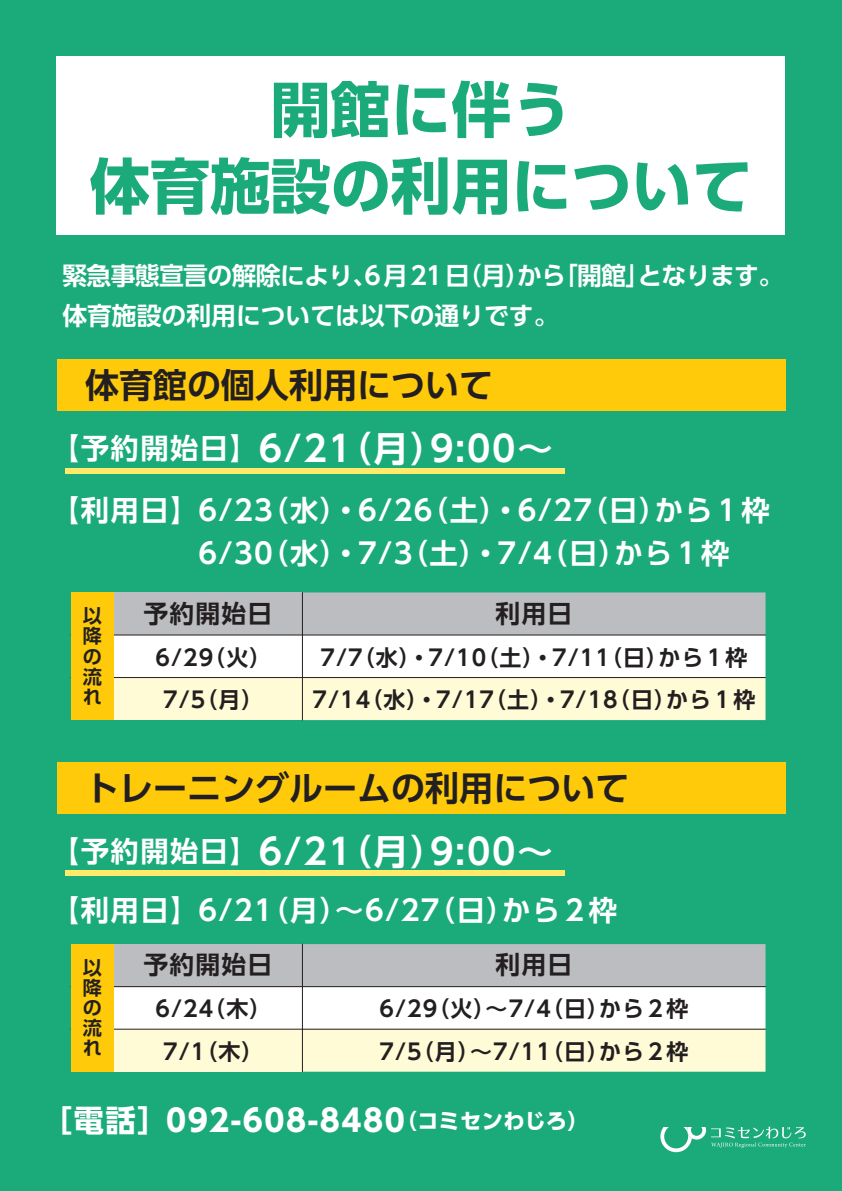
<style>
.page{position:relative;width:842px;height:1191px;background:#1bab7a}
.page>*{position:absolute;margin:0;border:0;box-sizing:border-box;transform-origin:0 0}
.t1{font:60.2px/76.5px "UD Shin Go Pr 6 N Bold 90 pv RKSJ H";color:#1bab7a;text-align:center}
.t2{font:35.4px "UD Shin Go Pr 6 N De Bold 90 pv RKSJ H";letter-spacing:.05em;color:#fff}
.t3{font:34px "UD Shin Go Pr 6 N De Bold 90 pv RKSJ H";color:#231f20}
.t4{font:30.5px "UD Shin Go Pr 6 N Bold 90 pv RKSJ H";letter-spacing:.05em;color:#fff}
.t5{font:28.3px "UD Shin Go Pr 6 N De Bold 90 pv RKSJ H";letter-spacing:.05em;color:#fff}
.t6{font:24.8px/39.7px "UD Shin Go Pr 6 N De Bold 90 pv RKSJ H";color:#fff}
.t7{font:24.8px "UD Shin Go Pr 6 N De Bold 90 pv RKSJ H";letter-spacing:.05em;color:#231f20}
.t8{font:22px "UD Shin Go Pr 6 N De Bold 90 pv RKSJ H";letter-spacing:.05em;color:#231f20}
.t9{font:19.1px/20.1px "UD Shin Go Pr 6 N De Bold 90 pv RKSJ H";color:#231f20;text-align:justify}
.s1{font-size:28.3px}
.s2{font-size:21.3px}
</style>
<div class="page">
<div style="left:57px;top:57px;width:728px;height:178px;background:#fff"></div>
<div style="left:57px;top:360px;width:728px;height:51px;background:#feca0a"></div>
<svg style="left:660px;top:1126px;width:146px;height:26px"></svg>
<div style="left:71px;top:635px;width:231px;height:42px;background:#fff"></div>
<div style="left:71px;top:677px;width:231px;height:43px;background:#fffbd6"></div>
<svg style="left:303px;top:592px;width:462px;height:128px;background:#e7e6db"></svg>
<div style="left:71px;top:592px;width:231px;height:43px;background:#bcbdc0"></div>
<div style="left:57px;top:762px;width:728px;height:51px;background:#feca0a"></div>
<div style="left:71px;top:986px;width:231px;height:43px;background:#fff"></div>
<div style="left:71px;top:1029px;width:231px;height:42px;background:#fffbd6"></div>
<svg style="left:303px;top:944px;width:462px;height:127px;background:#e7e6db"></svg>
<div style="left:71px;top:944px;width:231px;height:42px;background:#bcbdc0"></div>
<div style="left:65px;top:468px;width:499px;height:5px;background:#ffea6b"></div>
<div style="left:65px;top:870px;width:499px;height:6px;background:#ffea6b"></div>
<hr style="left:302px;top:592px;width:1px;height:128px;background:#231f20">
<hr style="left:302px;top:944px;width:1px;height:127px;background:#231f20">
<hr style="left:71px;top:634px;width:694px;height:1px;background:#231f20">
<hr style="left:71px;top:677px;width:694px;height:1px;background:#231f20">
<hr style="left:71px;top:986px;width:694px;height:1px;background:#231f20">
<hr style="left:71px;top:1029px;width:694px;height:1px;background:#231f20">
<div style="left:71px;top:592px;width:42px;height:128px;background:#feca0a"></div>
<div style="left:71px;top:944px;width:42px;height:127px;background:#feca0a"></div>
<h1 class="t1" style="left:90px;top:80px;width:664px">開館に伴う<br>体育施設の利用について</h1>
<p class="t6" style="left:62px;top:259px;width:722px">緊急事態宣言の解除により、6月21日（月）から「開館」となります。体育施設の利用については以下の通りです。</p>
<h3 class="t3" style="left:85px;top:373px;width:410px">体育館の個人利用について</h3>
<h2 class="t2" style="left:51px;top:435px;width:503px"><span class="s1">【予約開始日】</span>6/21（月）9:00～</h2>
<p class="t5" style="left:51px;top:500px;width:720px">【利用日】6/23（水）・6/26（土）・6/27（日）から1枠</p>
<p class="t9" style="left:83px;top:608px;width:20px">以降の流れ</p>
<p class="t5" style="left:198px;top:542px;width:532px">6/30（水）・7/3（土）・7/4（日）から1枠</p>
<p class="t7" style="left:143px;top:604px;width:130px">予約開始日</p>
<p class="t7" style="left:495px;top:604px;width:78px">利用日</p>
<p class="t8" style="left:155px;top:649px;width:117px">6/29（火）</p>
<p class="t8" style="left:320px;top:649px;width:429px">7/7（水）・7/10（土）・7/11（日）から1枠</p>
<p class="t8" style="left:163px;top:691px;width:102px">7/5（月）</p>
<p class="t8" style="left:313px;top:691px;width:444px">7/14（水）・7/17（土）・7/18（日）から1枠</p>
<h3 class="t3" style="left:85px;top:775px;width:546px">トレーニングルームの利用について</h3>
<h2 class="t2" style="left:51px;top:838px;width:503px"><span class="s1">【予約開始日】</span>6/21（月）9:00～</h2>
<p class="t5" style="left:51px;top:899px;width:567px">【利用日】6/21（月）～6/27（日）から2枠</p>
<p class="t9" style="left:83px;top:960px;width:20px">以降の流れ</p>
<p class="t7" style="left:143px;top:955px;width:130px">予約開始日</p>
<p class="t7" style="left:495px;top:955px;width:78px">利用日</p>
<p class="t8" style="left:155px;top:1000px;width:117px">6/24（木）</p>
<p class="t8" style="left:379px;top:1000px;width:310px">6/29（火）～7/4（日）から2枠</p>
<p class="t8" style="left:163px;top:1043px;width:102px">7/1（木）</p>
<p class="t8" style="left:379px;top:1043px;width:310px">7/5（月）～7/11（日）から2枠</p>
<h3 class="t4" style="left:42px;top:1109px;width:549px">［電話］092-608-8480<span class="s2">（コミセンわじろ）</span></h3>
</div>
